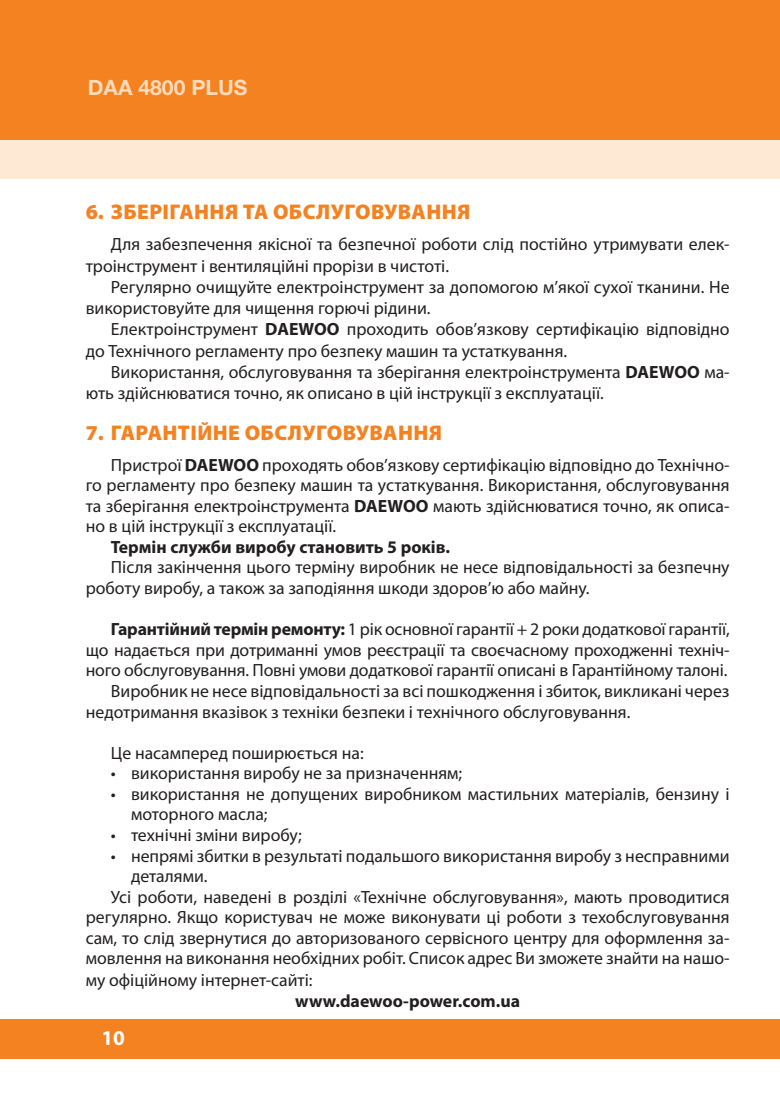
<style>
.page{position:relative;width:780px;height:1120px;background:#fff}
.page>*{position:absolute;margin:0;border:0;box-sizing:border-box;transform-origin:0 0}
.t1{font:900 21.25px "Myriad Pro";letter-spacing:.02em;color:#f58220}
.t2{font:700 21.25px "Helvetica Neue Cyr";color:#fddbbc}
.t3{font:700 21.25px "Myriad Pro";color:#fff}
.t4{font:17.75px/20.5px "Myriad Pro";color:#231f20}
.t5{font:700 17.75px "Myriad Pro";color:#231f20}
.s1{font-weight:700}
</style>
<div class="page">
<div style="left:0;top:0;width:780px;height:140px;background:#f58220"></div>
<div style="left:0;top:1019px;width:780px;height:39px;background:#f58220"></div>
<div style="left:0;top:140px;width:780px;height:39px;background:#fee9d5"></div>
<p class="t2" style="left:88px;top:76px;width:161px">DAA 4800 PLUS</p>
<p class="t1" style="left:86px;top:197px;width:386px">6. ЗБЕРІГАННЯ ТА ОБСЛУГОВУВАННЯ</p>
<p class="t4" style="left:86px;top:233px;width:645px;line-height:21.2px;text-indent:25px">Для забезпечення якісної та безпечної роботи слід постійно утримувати елек&shy;троінструмент і вентиляційні прорізи в чистоті.</p>
<p class="t4" style="left:86px;top:276px;width:645px;line-height:21.2px;text-indent:25px">Регулярно очищуйте електроінструмент за допомогою м’якої сухої тканини. Не використовуйте для чищення горючі рідини.</p>
<p class="t4" style="left:86px;top:318px;width:645px;line-height:21.2px;text-indent:25px">Електроінструмент <span class="s1">DAEWOO</span> проходить обов’язкову сертифікацію відповідно до Технічного регламенту про безпеку машин та устаткування.</p>
<p class="t4" style="left:86px;top:361px;width:645px;line-height:21.2px;text-indent:25px">Використання, обслуговування та зберігання електроінструмента <span class="s1">DAEWOO</span> ма&shy;ють здійснюватися точно, як описано в цій інструкції з експлуатації.</p>
<p class="t1" style="left:86px;top:418px;width:358px">7. ГАРАНТІЙНЕ ОБСЛУГОВУВАННЯ</p>
<p class="t4" style="left:86px;top:454px;width:645px;text-align:justify;text-indent:25px">Пристрої <span class="s1">DAEWOO</span> проходять обов’язкову сертифікацію відповідно до Технічно&shy;го регламенту про безпеку машин та устаткування. Використання, обслуговування та зберігання електроінструмента <span class="s1">DAEWOO</span> мають здійснюватися точно, як описа&shy;но в цій інструкції з експлуатації.</p>
<p class="t5" style="left:111px;top:535px;width:341px">Термін служби виробу становить 5 років.</p>
<p class="t4" style="left:86px;top:557px;width:645px;text-indent:25px">Після закінчення цього терміну виробник не несе відповідальності за безпечну роботу виробу, а також за заподіяння шкоди здоров’ю або майну.</p>
<p class="t4" style="left:111px;top:619px;width:620px"><span class="s1">Гарантійний термін ремонту:</span> 1 рік основної гарантії + 2 роки додаткової гарантії,</p>
<p class="t4" style="left:86px;top:639px;width:645px">що надається при дотриманні умов реєстрації та своєчасному проходженні техніч-</p>
<p class="t4" style="left:86px;top:660px;width:643px">ного обслуговування. Повні умови додаткової гарантії описані в Гарантійному талоні.</p>
<p class="t4" style="left:111px;top:680px;width:620px">Виробник не несе відповідальності за всі пошкодження і збиток, викликані через</p>
<p class="t4" style="left:86px;top:701px;width:546px">недотримання вказівок з техніки безпеки і технічного обслуговування.</p>
<p class="t4" style="left:111px;top:742px;width:254px">Це насамперед поширюється на:</p>
<p class="t4" style="left:111px;top:763px;width:353px">• використання виробу не за призначенням;</p>
<p class="t4" style="left:131px;top:783px;width:600px;text-indent:-20px">• використання не допущених виробником мастильних матеріалів, бензину і моторного масла;</p>
<p class="t4" style="left:111px;top:824px;width:192px">• технічні зміни виробу;</p>
<p class="t4" style="left:111px;top:845px;width:620px">• непрямі збитки в результаті подальшого використання виробу з несправними</p>
<p class="t4" style="left:131px;top:865px;width:78px">деталями.</p>
<p class="t4" style="left:111px;top:886px;width:620px">Усі роботи, наведені в розділі «Технічне обслуговування», мають проводитися</p>
<p class="t4" style="left:86px;top:907px;width:645px">регулярно. Якщо користувач не може виконувати ці роботи з техобслуговування</p>
<p class="t4" style="left:86px;top:927px;width:645px">сам, то слід звернутися до авторизованого сервісного центру для оформлення за-</p>
<p class="t4" style="left:86px;top:948px;width:645px">мовлення на виконання необхідних робіт. Список адрес Ви зможете знайти на нашо-</p>
<p class="t4" style="left:86px;top:969px;width:228px">му офіційному інтернет-сайті:</p>
<p class="t5" style="left:295px;top:989px;width:226px">www.daewoo-power.com.ua</p>
<p class="t3" style="left:101px;top:1024px;width:25px">10</p>
</div>
